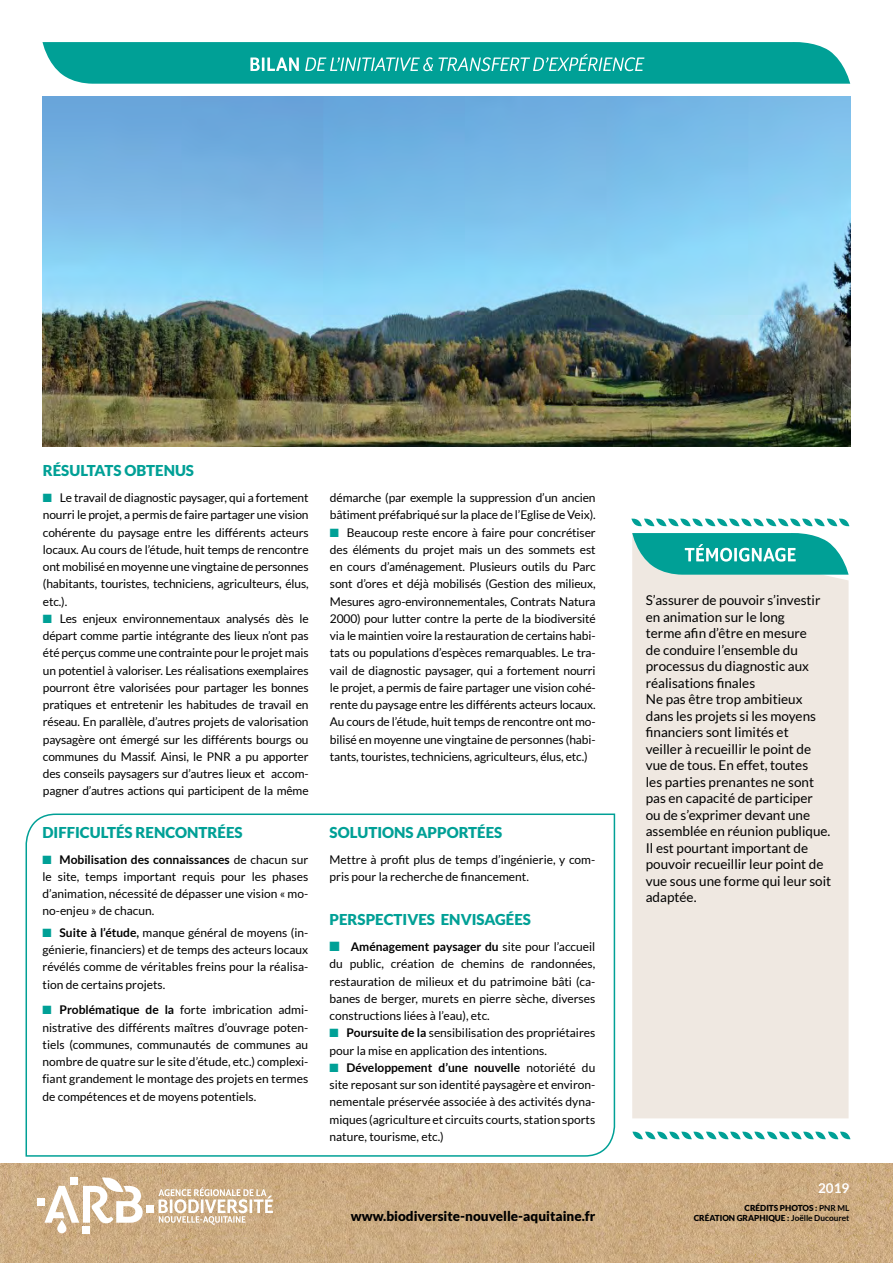
<style>
.page{position:relative;width:893px;height:1263px;background:#fff}
.page>*{position:absolute;margin:0;border:0;box-sizing:border-box;transform-origin:0 0}
.t1{font:900 15px "Lato";color:#00a096}
.t2{font:13.5px/16.5px "Lato";color:#000}
.t3{font:900 13.5px "Lato";color:#000}
.t4{font:700 13.5px "Lato";color:#fff}
.t5{font:12px/17.2px "Lato";color:#000;text-align:justify}
.t6{font:900 8.25px/9.9px "Lato";color:#000;text-align:right}
.s1{color:#00a096}
.s2{font-weight:700}
</style>
<div class="page">
<div style="left:632px;top:575px;width:217px;height:543px;background:#efe8e1"></div>
<img style="left:0;top:1163px;width:893px;height:100px">
<div style="left:83px;top:1226px;width:7px;height:7px;background:#fff"></div>
<div style="left:57px;top:1220px;width:9px;height:13px;background:#fff;border-radius:5px"></div>
<div style="left:37px;top:1198px;width:7px;height:7px;background:#fff"></div>
<div style="left:146px;top:1205px;width:7px;height:7px;background:#fff"></div>
<svg style="left:44px;top:1177px;width:99px;height:46px"></svg>
<svg style="left:159px;top:1187px;width:114px;height:38px"></svg>
<svg style="left:25px;top:813px;width:591px;height:344px"></svg>
<img style="left:43px;top:97px;width:807px;height:349px">
<svg style="left:43px;top:42px;width:807px;height:42px;background:#16a89f"></svg>
<svg style="left:632px;top:1131px;width:218px;height:9px"></svg>
<svg style="left:631px;top:518px;width:218px;height:57px"></svg>
<p class="t1" style="left:43px;top:462px;width:151px">RÉSULTATS OBTENUS</p>
<p class="t5" style="left:43px;top:489px;width:267px"><span class="s1">■</span> Le travail de diagnostic paysager, qui a fortement nourri le projet, a permis de faire partager une vision cohérente du paysage entre les différents acteurs locaux. Au cours de l’étude, huit temps de rencontre ont mobilisé en moyenne une vingtaine de personnes (habitants, touristes, techniciens, agriculteurs, élus, etc.).</p>
<p class="t5" style="left:43px;top:610px;width:267px"><span class="s1">■</span> Les enjeux environnementaux analysés dès le départ comme partie intégrante des lieux n’ont pas été perçus comme une contrainte pour le projet mais un potentiel à valoriser. Les réalisations exemplaires pourront être valorisées pour partager les bonnes pratiques et entretenir les habitudes de travail en réseau. En parallèle, d’autres projets de valorisation paysagère ont émergé sur les différents bourgs ou communes du Massif. Ainsi, le PNR a pu apporter des conseils paysagers sur d’autres lieux et accom&shy;pagner d’autres actions qui participent de la même</p>
<p class="t1" style="left:43px;top:823px;width:200px">DIFF ICULTÉS RENCONTRÉES</p>
<p class="t5" style="left:43px;top:850px;width:267px"><span class="s1">■</span> <span class="s2">Mobilisation des connaissances</span> de chacun sur le site, temps important requis pour les phases d’animation, nécessité de dépasser une vision « mo&shy;no-enjeu » de chacun.</p>
<p class="t5" style="left:43px;top:924px;width:267px"><span class="s1">■</span> <span class="s2">Suite à l’étude,</span> manque général de moyens (in&shy;génierie, financiers) et de temps des acteurs locaux révélés comme de véritables freins pour la réalisa&shy;tion de certains projets.</p>
<p class="t5" style="left:43px;top:1001px;width:267px"><span class="s1">■</span> <span class="s2">Problématique de la</span> forte imbrication admi&shy;nistrative des différents maîtres d’ouvrage poten&shy;tiels (communes, communautés de communes au nombre de quatre sur le site d’étude, etc.) complexi&shy;fiant grandement le montage des projets en termes de compétences et de moyens potentiels.</p>
<p class="t5" style="left:330px;top:489px;width:267px">démarche (par exemple la suppression d’un ancien bâtiment préfabriqué sur la place de l’Eglise de Veix).</p>
<p class="t5" style="left:330px;top:523px;width:267px"><span class="s1">■</span> Beaucoup reste encore à faire pour concrétiser des éléments du projet mais un des sommets est en cours d’aménagement. Plusieurs outils du Parc sont d’ores et déjà mobilisés (Gestion des milieux, Mesures agro-environnementales, Contrats Natura 2000) pour lutter contre la perte de la biodiversité via le maintien voire la restauration de certains habi&shy;tats ou populations d’espèces remarquables. Le tra&shy;vail de diagnostic paysager, qui a fortement nourri le projet, a permis de faire partager une vision cohé&shy;rente du paysage entre les différents acteurs locaux.<br>Au cours de l’étude, huit temps de rencontre ont mo&shy;bilisé en moyenne une vingtaine de personnes (habi&shy;tants, touristes, techniciens, agriculteurs, élus, etc.)</p>
<p class="t1" style="left:330px;top:823px;width:173px">SOLUTIONS APPORTÉES</p>
<p class="t5" style="left:330px;top:850px;width:267px">Mettre à profit plus de temps d’ingénierie, y com&shy;pris pour la recherche de financement.</p>
<p class="t1" style="left:330px;top:911px;width:201px">PERSPECTIVES ENVISAGÉES</p>
<p class="t5" style="left:330px;top:938px;width:267px"><span class="s1">■</span> <span class="s2">Aménagement paysager du</span> site pour l’accueil du public, création de chemins de randonnées, restauration de milieux et du patrimoine bâti (ca&shy;banes de berger, murets en pierre sèche, diverses constructions liées à l’eau), etc.</p>
<p class="t5" style="left:330px;top:1024px;width:267px"><span class="s1">■</span> <span class="s2">Poursuite de la</span> sensibilisation des propriétaires pour la mise en application des intentions.</p>
<p class="t5" style="left:330px;top:1059px;width:267px"><span class="s1">■</span> <span class="s2">Développement d’une nouvelle</span> notoriété du site reposant sur son identité paysagère et environ&shy;nementale préservée associée à des activités dyna&shy;miques (agriculture et circuits courts, station sports nature, tourisme, etc.)</p>
<p class="t3" style="left:351px;top:1208px;width:246px">WWW.BIODIVERSITE-NOUVELLE-AQUITAINE.FR</p>
<p class="t2" style="left:646px;top:592px;width:187px">S’assurer de pouvoir s’investir en animation sur le long<br>terme afin d’être en mesure<br>de conduire l’ensemble du processus du diagnostic aux réalisations finales<br>Ne pas être trop ambitieux dans les projets si les moyens financiers sont limités et<br>veiller à recueillir le point de vue de tous. En effet, toutes<br>les parties prenantes ne sont pas en capacité de participer ou de s’exprimer devant une assemblée en réunion publique.<br>Il est pourtant important de pouvoir recueillir leur point de vue sous une forme qui leur soit adaptée.</p>
<p class="t4" style="left:818px;top:1180px;width:33px">2019</p>
<p class="t6" style="left:694px;top:1203px;width:157px">CRÉDITS PHOTOS : <span class="s2">PNR ML<br></span>CRÉATION GRAPHIQUE : <span class="s2">Joëlle Ducouret</span></p>
</div>
